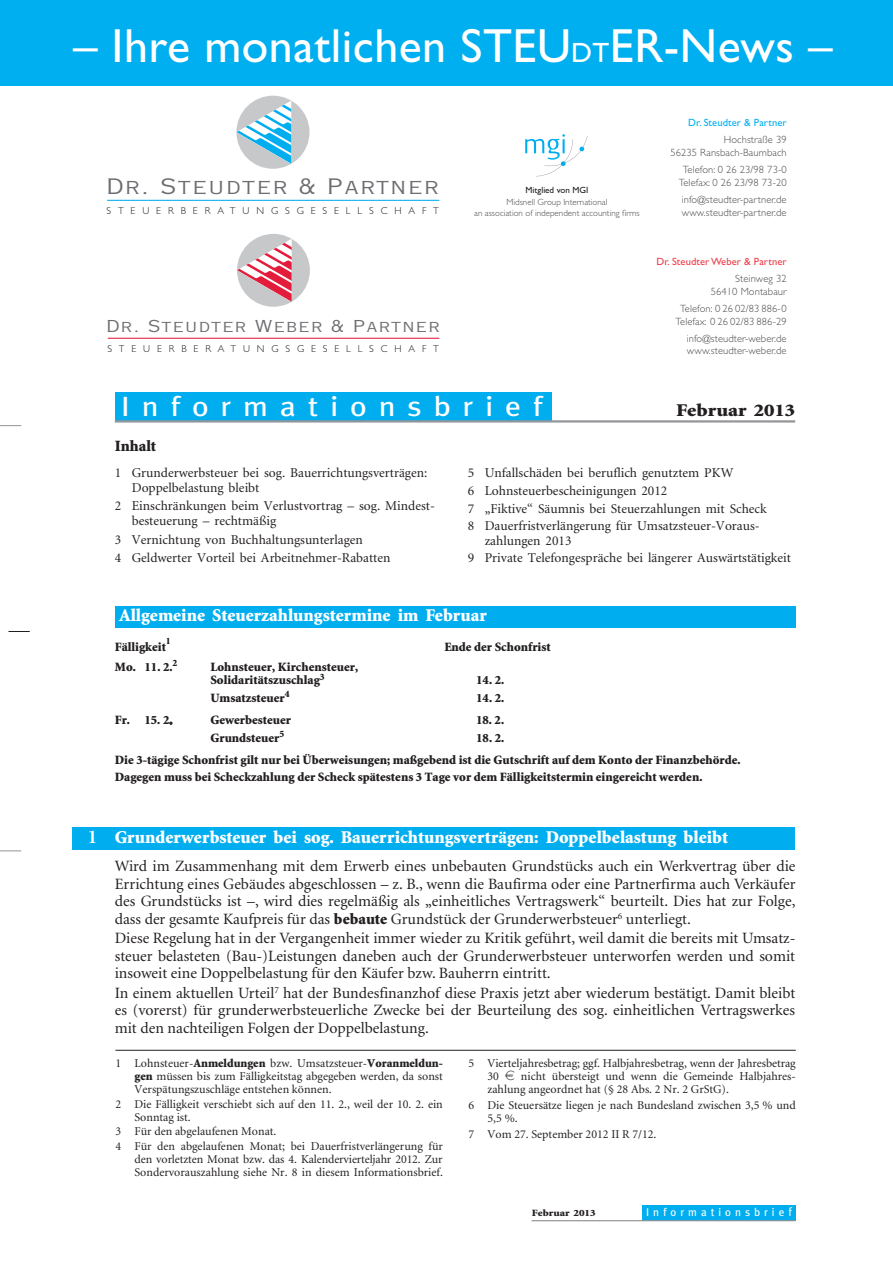
<style>
.page{position:relative;width:893px;height:1263px;background:#fff}
.page>*{position:absolute;margin:0;border:0;box-sizing:border-box;transform-origin:0 0}
.t1{font:48px "Gill Sans";letter-spacing:.01em;color:#fff}
.t2{font:27.75px "Meta";letter-spacing:.375em;color:#fff;scale:1.15 1}
.t3{font:21.45px "Copperplate Twenty Nine AB";letter-spacing:.065em;color:#6c6d70;scale:1.21 1}
.t4{font:900 18px "Minion";color:#fff}
.t5{font:900 18px "Minion";color:#231f20;scale:1.15 1}
.t6{font:16.5px "Copperplate Twenty Nine AB";letter-spacing:.065em;color:#6c6d70;scale:1.21 1}
.t7{font:15.75px/17.4px "Minion";color:#231f20;text-align:justify}
.t8{font:900 15.75px "Minion";color:#231f20}
.t9{font:13.5px/17.7px "Minion";color:#231f20}
.t10{font:900 12.75px/13.5px "Minion";color:#231f20}
.t11{font:12px/12.8px "Minion";color:#231f20}
.t12{font:11.25px "Meta";letter-spacing:.36em;color:#fff}
.t13{font:300 10.5px/13.5px "Gill Sans";letter-spacing:.01em;color:#4b4c4d;text-align:right}
.t14{font:10.5px "Gill Sans";letter-spacing:.01em;color:#ee3d49}
.t15{font:10.5px "Gill Sans";letter-spacing:.01em;color:#00afef}
.t16{font:300 10.05px "Gill Sans";letter-spacing:.685em;color:#231f20}
.t17{font:900 9.75px "Minion";color:#231f20}
.t18{font:900 9.6px "Minion";color:#231f20;scale:1.15 1}
.t19{font:300 9px/10.5px "Gill Sans";color:#4b4c4d;text-align:center}
.t20{font:9px "Gill Sans";color:#231f20}
.s1{font-size:28.05px}
.s2{font-weight:700;font-size:19.5px}
.s3{font-weight:900}
.s4{font-family:"Eurofont"}
.s5{font-size:12px}
</style>
<div class="page">
<div style="left:642px;top:1205px;width:153px;height:16px;background:#00aeef"></div>
<hr style="left:531px;top:1220px;width:264px;height:1px;background:#939598">
<hr style="left:115px;top:1050px;width:681px;height:1px;background:#231f20">
<div style="left:115px;top:606px;width:680px;height:21px;background:#00aeef"></div>
<div style="left:72px;top:827px;width:723px;height:22px;background:#00aeef"></div>
<div style="left:115px;top:392px;width:437px;height:29px;background:#00aeef"></div>
<hr style="left:115px;top:420px;width:680px;height:2px;background:#939598">
<svg style="left:9px;top:631px;width:21px;height:1px"></svg>
<hr style="left:107px;top:200px;width:332px;height:1px;background:#00aeef">
<div style="left:236px;top:96px;width:73px;height:73px;background:#c7c8ca;border-radius:50%"></div>
<svg style="left:236px;top:101px;width:55px;height:63px"></svg>
<svg style="left:525px;top:134px;width:62px;height:42px"></svg>
<hr style="left:108px;top:338px;width:331px;height:1px;background:#e41c3b">
<div style="left:237px;top:234px;width:73px;height:73px;background:#c7c8ca;border-radius:50%"></div>
<svg style="left:237px;top:239px;width:55px;height:63px"></svg>
<svg style="left:0;top:425px;width:21px;height:1px"></svg>
<svg style="left:0;top:850px;width:21px;height:1px"></svg>
<div style="left:0;top:0;width:893px;height:85px;background:#00afef"></div>
<h1 class="t1" style="left:73px;top:18px;width:760px">– Ihre monatlichen STEU<span class="s1">DT</span>ER-News –</h1>
<h3 class="t3" style="left:106px;top:173px;width:276px">Dr. Steudter &amp; Partner</h3>
<p class="t16" style="left:106px;top:205px;width:334px">STEUERBERATUNGSGESELLSCHAFT</p>
<p class="t6" style="left:106px;top:316px;width:277px">Dr. Steudter Weber &amp; Partner</p>
<p class="t16" style="left:107px;top:343px;width:333px">STEUERBERATUNGSGESELLSCHAFT</p>
<p class="t20" style="left:525px;top:185px;width:64px">Mitglied von MGI</p>
<p class="t19" style="left:474px;top:197px;width:167px">Midsnell Group International<br>an association of independent accounting firms</p>
<p class="t15" style="left:688px;top:117px;width:100px">Dr. Steudter &amp; Partner</p>
<p class="t13" style="left:670px;top:133px;width:118px">Hochstraße 39<br>56235 Ransbach-Baumbach</p>
<p class="t13" style="left:679px;top:163px;width:109px;text-align:center">Telefon: 0 26 23/98 73-0<br>Telefax: 0 26 23/98 73-20</p>
<p class="t13" style="left:682px;top:193px;width:106px;text-align:left">info@steudter-partner.de www.steudter-partner.de</p>
<p class="t14" style="left:656px;top:256px;width:132px">Dr. Steudter Weber &amp; Partner</p>
<p class="t13" style="left:711px;top:271px;width:77px">Steinweg 32<br>56410 Montabaur</p>
<p class="t13" style="left:675px;top:301px;width:113px;text-align:center">Telefon: 0 26 02/83 886-0<br>Telefax: 0 26 02/83 886-29</p>
<p class="t13" style="left:687px;top:332px;width:101px;line-height:12px;text-align:left">info@steudter-weber.de www.steudter-weber.de</p>
<h2 class="t2" style="left:121px;top:390px;width:368px">Informationsbrief</h2>
<p class="t5" style="left:676px;top:401px;width:105px">Februar 2013</p>
<p class="t8" style="left:115px;top:437px;width:43px">Inhalt</p>
<p class="t9" style="left:132px;top:466px;width:297px;line-height:14.2px;text-indent:-17px">1 Grunderwerbsteuer bei sog. Bauerrichtungsverträgen:<br>Doppelbelastung bleibt</p>
<p class="t9" style="left:132px;top:499px;width:305px;line-height:14.2px;text-indent:-17px">2 Einschränkungen beim Verlustvortrag – sog. Mindest&shy;besteuerung – rechtmäßig</p>
<p class="t9" style="left:115px;top:530px;width:277px;line-height:18.9px">3 Vernichtung von Buchhaltungsunterlagen<br>4 Geldwerter Vorteil bei Arbeitnehmer-Rabatten</p>
<p class="t9" style="left:468px;top:465px;width:301px">5 Unfallschäden bei beruflich genutztem PKW<br>6 Lohnsteuerbescheinigungen 2012<br>7 „Fiktive“ Säumnis bei Steuerzahlungen mit Scheck 8 Dauerfristverlängerung für Umsatzsteuer-Voraus -</p>
<p class="t9" style="left:468px;top:532px;width:325px;text-indent:17px">zahlungen 2013<br>9 Private Telefongespräche bei längerer Auswärtstätigkeit</p>
<p class="t4" style="left:119px;top:606px;width:369px">Allgemeine Steuerzahlungstermine im Februar</p>
<p class="t17" style="left:166px;top:636px;width:6px">1</p>
<p class="t10" style="left:115px;top:640px;width:53px">Fälligkeit</p>
<p class="t10" style="left:115px;top:660px;width:64px">Mo. 11. 2.<sup>2</sup></p>
<p class="t10" style="left:210px;top:660px;width:149px">Lohnsteuer, Kirchensteuer,<br>Solidaritätszuschlag<sup>3</sup></p>
<p class="t10" style="left:444px;top:640px;width:108px">Ende der Schonfrist</p>
<p class="t10" style="left:476px;top:674px;width:29px">14. 2.</p>
<p class="t10" style="left:210px;top:692px;width:81px">Umsatzsteuer<sup>4</sup></p>
<p class="t10" style="left:476px;top:692px;width:29px">14. 2.</p>
<p class="t10" style="left:115px;top:714px;width:59px">Fr. 15. 2.</p>
<p class="t10" style="left:210px;top:714px;width:82px">Gewerbesteuer</p>
<p class="t10" style="left:476px;top:714px;width:29px">18. 2.</p>
<p class="t10" style="left:210px;top:731px;width:75px">Grundsteuer<sup>5</sup></p>
<p class="t10" style="left:115px;top:727px;width:627px;line-height:22px;text-indent:361px">18. 2.<br>Die 3-tägige Schonfrist gilt nur bei Überweisungen; maßgebend ist die Gutschrift auf dem Konto der Finanzbehörde.</p>
<p class="t10" style="left:115px;top:770px;width:589px">Dagegen muss bei Scheckzahlung der Scheck spätestens 3 Tage vor dem Fälligkeitstermin eingereicht werden.</p>
<p class="t4" style="left:88px;top:828px;width:642px"><span class="s2">1</span> Grunderwerbsteuer bei sog. Bauerrichtungsverträgen: Doppelbelastung bleibt</p>
<p class="t7" style="left:115px;top:858px;width:682px">Wird im Zusammenhang mit dem Erwerb eines unbebauten Grundstücks auch ein Werkvertrag über die Errichtung eines Gebäudes abgeschlossen – z. B., wenn die Baufirma oder eine Partnerfirma auch Verkäufer des Grundstücks ist –, wird dies regelmäßig als „einheitliches Vertragswerk“ beurteilt. Dies hat zur Folge, dass der gesamte Kaufpreis für das <span class="s3">bebaute</span> Grundstück der Grunderwerbsteuer<sup>6</sup> unterliegt.</p>
<p class="t7" style="left:115px;top:930px;width:682px">Diese Regelung hat in der Vergangenheit immer wieder zu Kritik geführt, weil damit die bereits mit Umsatz&shy;steuer belasteten (Bau-)Leistungen daneben auch der Grunderwerbsteuer unterworfen werden und somit insoweit eine Doppelbelastung für den Käufer bzw. Bauherrn eintritt.</p>
<p class="t7" style="left:115px;top:985px;width:682px">In einem aktuellen Urteil<sup>7</sup> hat der Bundesfinanzhof diese Praxis jetzt aber wiederum bestätigt. Damit bleibt es (vorerst) für grunderwerbsteuerliche Zwecke bei der Beurteilung des sog. einheitlichen Vertragswerkes mit den nachteiligen Folgen der Doppelbelastung.</p>
<p class="t11" style="left:135px;top:1058px;width:310px;text-align:justify;text-indent:-19px">1 Lohnsteuer-<span class="s3">Anmeldungen</span> bzw. Umsatzsteuer-<span class="s3">Voranmeldun&shy;gen</span> müssen bis zum Fälligkeitstag abgegeben werden, da sonst Verspätungszuschläge entstehen können.</p>
<p class="t11" style="left:135px;top:1098px;width:310px;text-indent:-19px">2 Die Fälligkeit verschiebt sich auf den 11. 2., weil der 10. 2. ein<br>Sonntag ist.</p>
<p class="t11" style="left:115px;top:1124px;width:329px;line-height:14.9px">3 Für den abgelaufenen Monat.<br>4 Für den abgelaufenen Monat; bei Dauerfristverlängerung für</p>
<p class="t11" style="left:135px;top:1153px;width:310px">den vorletzten Monat bzw. das 4. Kalendervierteljahr 2012. Zur<br>Sondervorauszahlung siehe Nr. 8 in diesem Informations brief.</p>
<p class="t11" style="left:487px;top:1057px;width:310px;text-align:justify;text-indent:-19px">5 Vierteljahresbetrag; ggf. Halbjahresbetrag, wenn der Jahres betrag 30 <span class="s4">e</span> nicht übersteigt und wenn die Gemeinde Halbjahres - zahlung angeordnet hat (§ 28 Abs. 2 Nr. 2 GrStG).</p>
<p class="t11" style="left:487px;top:1099px;width:310px;text-indent:-19px">6 Die Steuersätze liegen je nach Bundesland zwischen 3,5 % und<br>5,5 %.</p>
<p class="t11" style="left:468px;top:1128px;width:190px">7 Vom 27. September 2012 II R 7/12.</p>
<p class="t18" style="left:532px;top:1208px;width:57px">Februar 2013</p>
<p class="t12" style="left:646px;top:1205px;width:147px">Informationsbrie<span class="s5">f</span></p>
</div>
